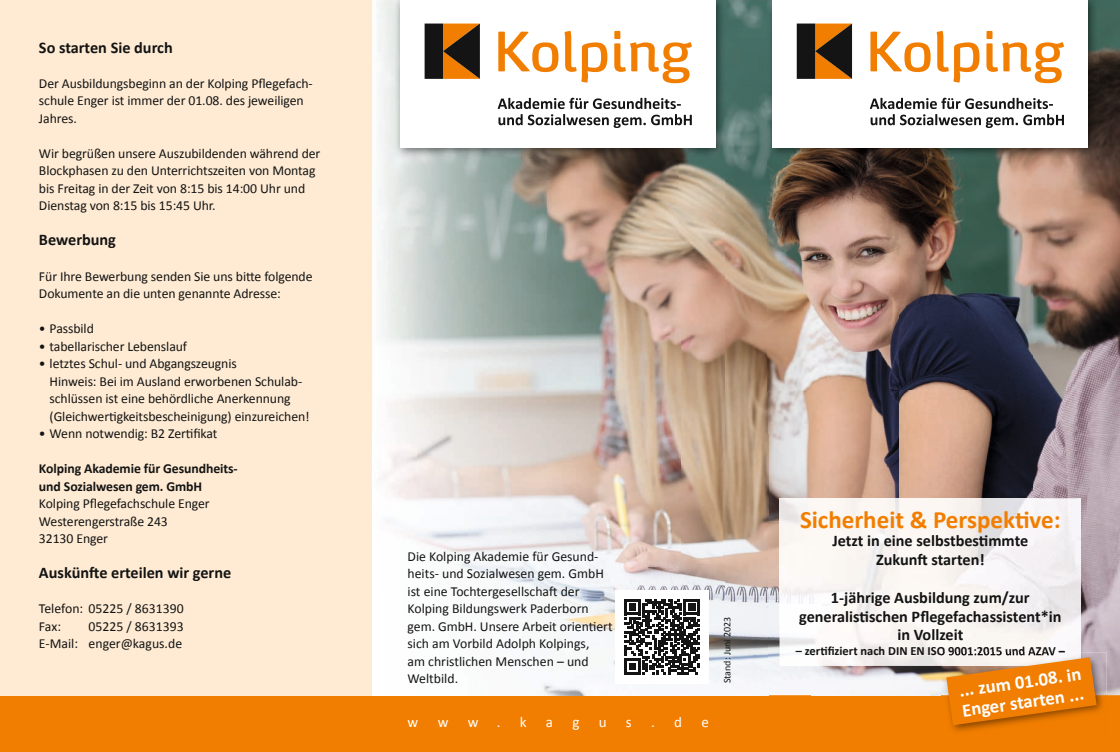
<style>
.page{position:relative;width:1120px;height:752px;background:#fff}
.page>*{position:absolute;margin:0;border:0;box-sizing:border-box;transform-origin:0 0}
.t1{font:700 25px "Calibri";color:#f17e00}
.t2{font:700 18.75px/20px "Calibri";color:#fff}
.t3{font:700 16.25px/18.8px "Calibri";color:#131413;text-align:center}
.t4{font:15px "Calibri";color:#fff}
.t5{font:13.75px/17.5px "Calibri";letter-spacing:-.005em;color:#131413}
.t6{font:700 13.75px/17.5px "Calibri";letter-spacing:-.005em;color:#131413}
.t7{font:700 12.5px "Calibri";color:#131413}
.t8{font:10px "Calibri";color:#131413}
</style>
<div class="page">
<div style="left:369px;top:694px;width:379px;height:57px;background:#f17e00"></div>
<div style="left:741px;top:694px;width:379px;height:57px;background:#f17e00"></div>
<div style="left:0;top:694px;width:377px;height:57px;background:#f17e00"></div>
<div style="left:0;top:0;width:372px;height:694px;background:#ffebd4"></div>
<img style="left:724px;top:0;width:44px;height:682px">
<img style="left:1076px;top:0;width:44px;height:694px">
<img style="left:416px;top:158px;width:308px;height:536px">
<img style="left:768px;top:158px;width:264px;height:233px">
<img style="left:1032px;top:158px;width:44px;height:340px">
<img style="left:768px;top:391px;width:132px;height:130px">
<img style="left:900px;top:391px;width:132px;height:107px">
<img style="left:768px;top:521px;width:44px;height:159px">
<img style="left:812px;top:665px;width:129px;height:29px">
<div style="left:615px;top:589px;width:94px;height:94px;background:#fff"></div>
<svg style="left:624px;top:599px;width:76px;height:75px"></svg>
<img style="left:780px;top:498px;width:258px;height:167px">
<img style="left:1038px;top:498px;width:43px;height:154px">
<img style="left:796px;top:646px;width:269px;height:9px">
<img style="left:941px;top:652px;width:165px;height:80px">
<img style="left:941px;top:652px;width:140px;height:13px">
<img style="left:941px;top:652px;width:124px;height:3px">
<svg style="left:946px;top:657px;width:150px;height:67px"></svg>
<img style="left:767px;top:0;width:331px;height:158px">
<div style="left:772px;top:0;width:316px;height:148px;background:#fff"></div>
<svg style="left:870px;top:98px;width:194px;height:30px"></svg>
<svg style="left:870px;top:31px;width:194px;height:52px"></svg>
<svg style="left:797px;top:24px;width:55px;height:55px;background:#5d380f"></svg>
<img style="left:395px;top:0;width:331px;height:158px">
<div style="left:400px;top:0;width:316px;height:148px;background:#fff"></div>
<svg style="left:498px;top:98px;width:194px;height:30px"></svg>
<svg style="left:498px;top:31px;width:194px;height:52px"></svg>
<svg style="left:424px;top:24px;width:56px;height:55px;background:#5e3a11"></svg>
<p class="t3" style="left:39px;top:38px;width:135px">So starten Sie durch</p>
<p class="t5" style="left:39px;top:74px;width:275px">Der Ausbildungsbeginn an der Kolping Pflegefach&shy;schule Enger ist immer der 01.08. des jeweiligen<br>Jahres.</p>
<p class="t5" style="left:39px;top:144px;width:283px">Wir begrüßen unsere Auszubildenden während der Blockphasen zu den Unterrichtszeiten von Montag bis Freitag in der Zeit von 8:15 bis 14:00 Uhr und Dienstag von 8:15 bis 15:45 Uhr.</p>
<p class="t3" style="left:39px;top:230px;width:79px">Bewerbung</p>
<p class="t5" style="left:39px;top:267px;width:275px">Für Ihre Bewerbung senden Sie uns bitte folgende<br>Dokumente an die unten genannte Adresse:</p>
<p class="t5" style="left:39px;top:319px;width:56px">• Passbild</p>
<p class="t5" style="left:39px;top:337px;width:150px">• tabellarischer Lebenslauf</p>
<p class="t5" style="left:50px;top:354px;width:262px;text-indent:-11px">• letztes Schul- und Abgangszeugnis<br>Hinweis: Bei im Ausland erworbenen Schulab&shy;schlüssen ist eine behördliche Anerkennung (Gleichwertigkeitsbescheinigung) einzureichen!</p>
<p class="t5" style="left:39px;top:424px;width:180px">• Wenn notwendig: B2 Zertifikat</p>
<p class="t6" style="left:39px;top:459px;width:200px">Kolping Akademie für Gesundheits&shy;und Sozialwesen gem. GmbH</p>
<p class="t5" style="left:39px;top:494px;width:172px">Kolping Pflegefachschule Enger<br>Westerengerstraße 243<br>32130 Enger</p>
<p class="t3" style="left:39px;top:563px;width:194px">Auskünfte erteilen wir gerne</p>
<p class="t5" style="left:39px;top:599px;width:146px">Telefon: 05225 / 8631390<br>Fax:</p>
<p class="t5" style="left:39px;top:617px;width:146px;text-align:right">05225 / 8631393<br>E-Mail: enger@kagus.de</p>
<p class="t5" style="left:407px;top:547px;width:206px">Die Kolping Akademie für Gesund&shy;heits- und Sozialwesen gem. GmbH ist eine Tochtergesellschaft der<br>Kolping Bildungswerk Paderborn gem. GmbH. Unsere Arbeit orientiert sich am Vorbild Adolph Kolpings,<br>am christlichen Menschen – und<br>Weltbild.</p>
<p class="t4" style="left:407px;top:712px;width:12px">w</p>
<p class="t4" style="left:438px;top:712px;width:12px">w</p>
<p class="t4" style="left:468px;top:712px;width:60px">w.k</p>
<p class="t4" style="left:546px;top:712px;width:9px">a</p>
<p class="t4" style="left:572px;top:712px;width:9px">g</p>
<p class="t4" style="left:599px;top:712px;width:9px">u</p>
<p class="t4" style="left:626px;top:712px;width:7px">s</p>
<p class="t4" style="left:651px;top:712px;width:5px">.</p>
<p class="t4" style="left:674px;top:712px;width:9px">d</p>
<p class="t4" style="left:701px;top:712px;width:9px">e</p>
<p class="t8" style="left:720px;top:683px;width:68px;rotate:-90deg">Stand: Juni 2023</p>
<h1 class="t1" style="left:800px;top:503px;width:262px">Sicherheit &amp; Perspektive:</h1>
<p class="t3" style="left:832px;top:531px;width:197px">Jetzt in eine selbstbestimmte<br>Zukunft starten!</p>
<p class="t3" style="left:799px;top:587px;width:264px">1-jährige Ausbildung zum/zur generalistischen Pflegefachassistent*in in Vollzeit</p>
<p class="t7" style="left:796px;top:642px;width:271px">– zertifiziert nach DIN EN ISO 9001:2015 und AZAV –</p>
<h2 class="t2" style="left:958px;top:680px;width:125px;rotate:-8deg">... zum 01.08. in<br>Enger starten ...</h2>
</div>
